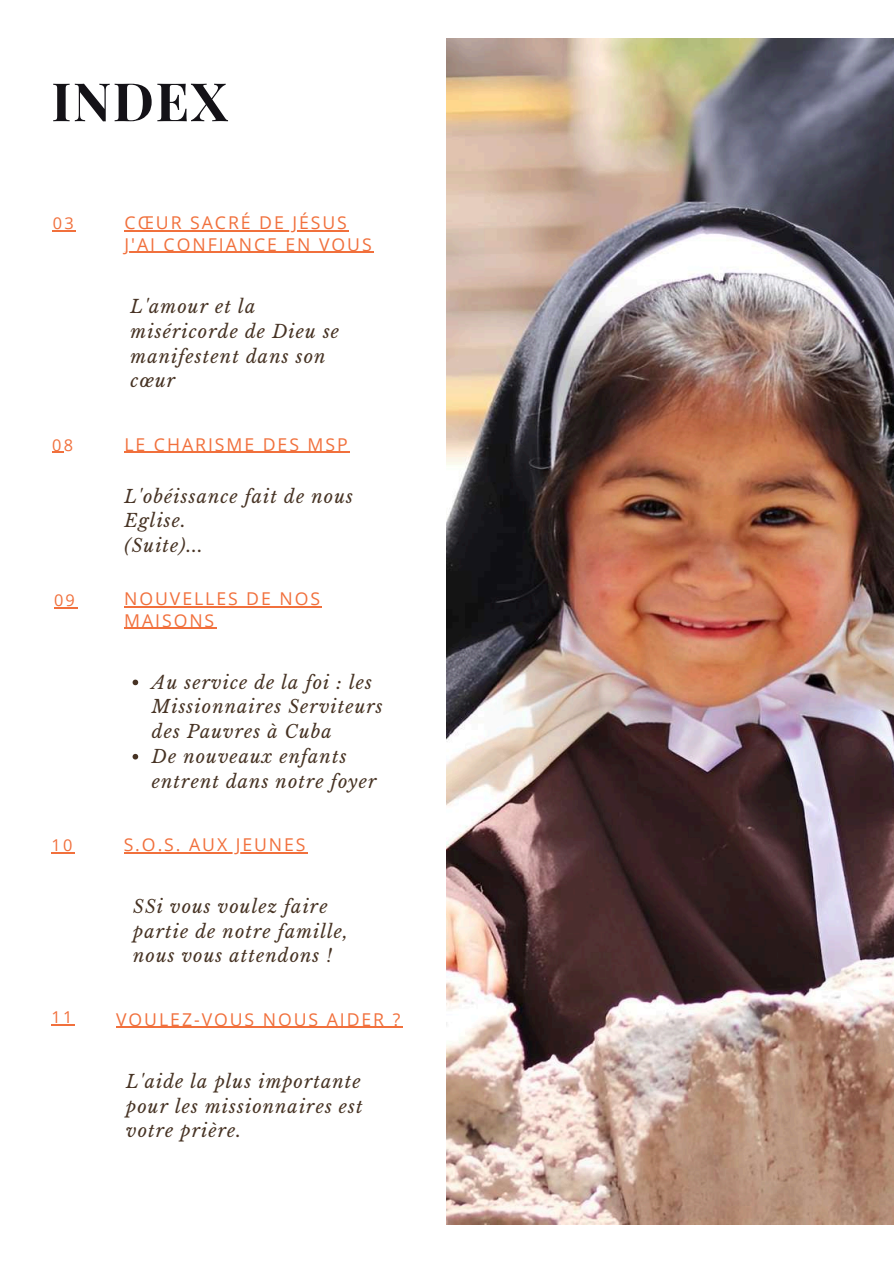
<style>
.page{position:relative;width:894px;height:1264px;background:#fff}
.page>*{position:absolute;margin:0;border:0;box-sizing:border-box;transform-origin:0 0}
.t1{font:700 52.95px "Playfair Display";letter-spacing:.03em;color:#141217}
.t2{font:italic 18px/24.8px "Libre Baskerville";letter-spacing:.06em;color:#473324}
.t3{font:17.7px/21.3px "Open Sans";letter-spacing:.11em;color:#f1703c}
.t4{font:16.35px "Open Sans";letter-spacing:.14em;color:#f1703c}
</style>
<div class="page">
<img style="left:446px;top:39px;width:447px;height:1185px">
<hr style="left:53px;top:230px;width:23px;height:2px;background:#f1703c">
<hr style="left:124px;top:230px;width:225px;height:1px;background:#f1703c">
<hr style="left:124px;top:252px;width:249px;height:1px;background:#f1703c">
<svg style="left:52px;top:451px;width:12px;height:2px"></svg>
<hr style="left:124px;top:451px;width:225px;height:2px;background:#f1703c">
<svg style="left:54px;top:607px;width:23px;height:1px"></svg>
<hr style="left:124px;top:606px;width:198px;height:1px;background:#f1703c">
<hr style="left:124px;top:627px;width:92px;height:1px;background:#f1703c">
<svg style="left:51px;top:852px;width:24px;height:1px"></svg>
<hr style="left:116px;top:1026px;width:286px;height:1px;background:#f1703c">
<svg style="left:132px;top:679px;width:6px;height:6px"></svg>
<svg style="left:132px;top:754px;width:6px;height:5px"></svg>
<svg style="left:51px;top:1024px;width:24px;height:1px"></svg>
<hr style="left:124px;top:852px;width:183px;height:1px;background:#f1703c">
<h1 class="t1" style="left:51px;top:64px;width:177px">INDEX</h1>
<p class="t4" style="left:53px;top:212px;width:22px">03</p>
<p class="t3" style="left:124px;top:212px;width:249px">CŒUR SACRÉ DE JÉSUS<br>J'AI CONFIANCE EN VOUS</p>
<p class="t2" style="left:131px;top:294px;width:210px">L'amour et la miséricorde de Dieu se manifestent dans son cœur</p>
<p class="t4" style="left:52px;top:433px;width:22px">08</p>
<p class="t3" style="left:124px;top:433px;width:225px">LE CHARISME DES MSP</p>
<p class="t2" style="left:124px;top:484px;width:230px">L'obéissance fait de nous<br>Eglise.<br>(Suite)...</p>
<p class="t4" style="left:54px;top:589px;width:22px">09</p>
<p class="t3" style="left:124px;top:587px;width:197px">NOUVELLES DE NOS<br>MAISONS</p>
<p class="t4" style="left:51px;top:833px;width:22px">10</p>
<p class="t4" style="left:51px;top:1006px;width:22px">11</p>
<p class="t2" style="left:152px;top:670px;width:232px">Au service de la foi : les<br>Missionnaires Serviteurs des Pauvres à Cuba<br>De nouveaux enfants entrent dans notre foyer</p>
<p class="t3" style="left:124px;top:833px;width:183px">S.O.S. AUX JEUNES</p>
<p class="t2" style="left:133px;top:894px;width:216px">SSi vous voulez faire partie de notre famille, nous vous attendons !</p>
<p class="t3" style="left:116px;top:1008px;width:285px">VOULEZ-VOUS NOUS AIDER ?</p>
<p class="t2" style="left:126px;top:1069px;width:238px;text-align:justify">L'aide la plus importante pour les missionnaires est votre prière.</p>
</div>
